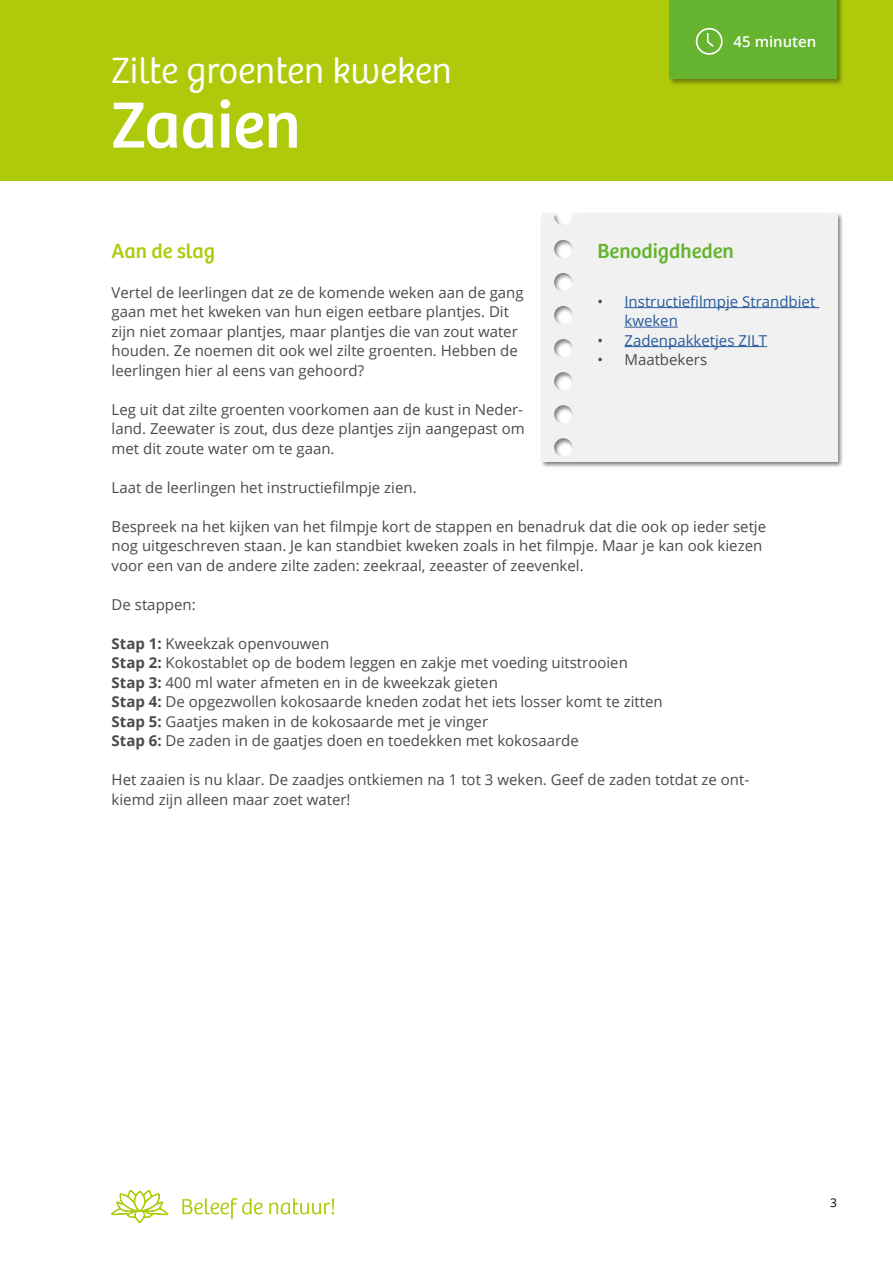
<style>
.page{position:relative;width:893px;height:1263px;background:#fff}
.page>*{position:absolute;margin:0;border:0;box-sizing:border-box;transform-origin:0 0}
.t1{font:67.5px "Bree";color:#fff}
.t2{font:300 37.5px "Bree";color:#fff}
.t3{font:21px "Bree";color:#65b32e}
.t4{font:21px "Bree";color:#afca0b}
.t5{font:15px/19.5px "Open Sans";color:#4a4a49}
.t6{font:15px/19.5px "Open Sans";color:#275b9b}
.t7{font:600 15px "Open Sans";color:#fff}
.t8{font:12px "Open Sans";color:#000}
.s1{color:#4a4a49}
.s2{font-weight:700}
</style>
<div class="page">
<svg style="left:182px;top:1198px;width:81px;height:21px"></svg>
<svg style="left:269px;top:1198px;width:65px;height:16px"></svg>
<svg style="left:111px;top:1190px;width:57px;height:33px"></svg>
<div style="left:0;top:0;width:893px;height:181px;background:#afca0b"></div>
<div style="left:541px;top:213px;width:303px;height:255px;background:#000;opacity:.52"></div>
<div style="left:542px;top:213px;width:295px;height:248px;background:#f1f1f1"></div>
<hr style="left:624px;top:307px;width:195px;height:1px;background:#275b9b">
<hr style="left:624px;top:327px;width:54px;height:1px;background:#275b9b">
<hr style="left:624px;top:346px;width:143px;height:1px;background:#275b9b">
<div style="left:669px;top:0;width:175px;height:86px;background:#000;opacity:.4"></div>
<div style="left:670px;top:0;width:167px;height:79px;background:#65b32e"></div>
<svg style="left:696px;top:28px;width:27px;height:27px"></svg>
<h2 class="t2" style="left:112px;top:49px;width:342px">Zilte groenten kweken</h2>
<h1 class="t1" style="left:112px;top:86px;width:191px">Zaaien</h1>
<p class="t7" style="left:734px;top:31px;width:84px">45 minuten</p>
<h3 class="t3" style="left:597px;top:239px;width:138px">Benodigdheden</h3>
<p class="t6" style="left:624px;top:291px;width:192px;text-indent:-27px"><span class="s1">•</span> Instructiefilmpje Strandbiet kweken</p>
<p class="t6" style="left:597px;top:330px;width:171px"><span class="s1">•</span> Zadenpakketjes ZILT</p>
<p class="t5" style="left:597px;top:349px;width:111px">• Maatbekers</p>
<h3 class="t4" style="left:112px;top:239px;width:105px">Aan de slag</h3>
<p class="t5" style="left:112px;top:282px;width:414px">Vertel de leerlingen dat ze de komende weken aan de gang gaan met het kweken van hun eigen eetbare plantjes. Dit zijn niet zomaar plantjes, maar plantjes die van zout water houden. Ze noemen dit ook wel zilte groenten. Hebben de leerlingen hier al eens van gehoord?</p>
<p class="t5" style="left:112px;top:399px;width:415px;text-align:justify">Leg uit dat zilte groenten voorkomen aan de kust in Neder&shy;land. Zeewater is zout, dus deze plantjes zijn aangepast om met dit zoute water om te gaan.</p>
<p class="t5" style="left:112px;top:477px;width:307px">Laat de leerlingen het instructiefilmpje zien.</p>
<p class="t5" style="left:112px;top:516px;width:656px">Bespreek na het kijken van het filmpje kort de stappen en benadruk dat die ook op ieder setje nog uitgeschreven staan. Je kan standbiet kweken zoals in het filmpje. Maar je kan ook kiezen voor een van de andere zilte zaden: zeekraal, zeeaster of zeevenkel.</p>
<p class="t5" style="left:112px;top:594px;width:86px">De stappen:</p>
<p class="t5" style="left:112px;top:633px;width:553px"><span class="s2">Stap 1:</span> Kweekzak openvouwen<br><span class="s2">Stap 2:</span> Kokostablet op de bodem leggen en zakje met voeding uitstrooien <span class="s2">Stap 3:</span> 400 ml water afmeten en in de kweekzak gieten<br><span class="s2">Stap 4:</span> De opgezwollen kokosaarde kneden zodat het iets losser komt te zitten <span class="s2">Stap 5:</span> Gaatjes maken in de kokosaarde met je vinger<br><span class="s2">Stap 6:</span> De zaden in de gaatjes doen en toedekken met kokosaarde</p>
<p class="t5" style="left:112px;top:769px;width:639px">Het zaaien is nu klaar. De zaadjes ontkiemen na 1 tot 3 weken. Geef de zaden totdat ze ont&shy;kiemd zijn alleen maar zoet water!</p>
<p class="t8" style="left:830px;top:1194px;width:8px">3</p>
</div>
